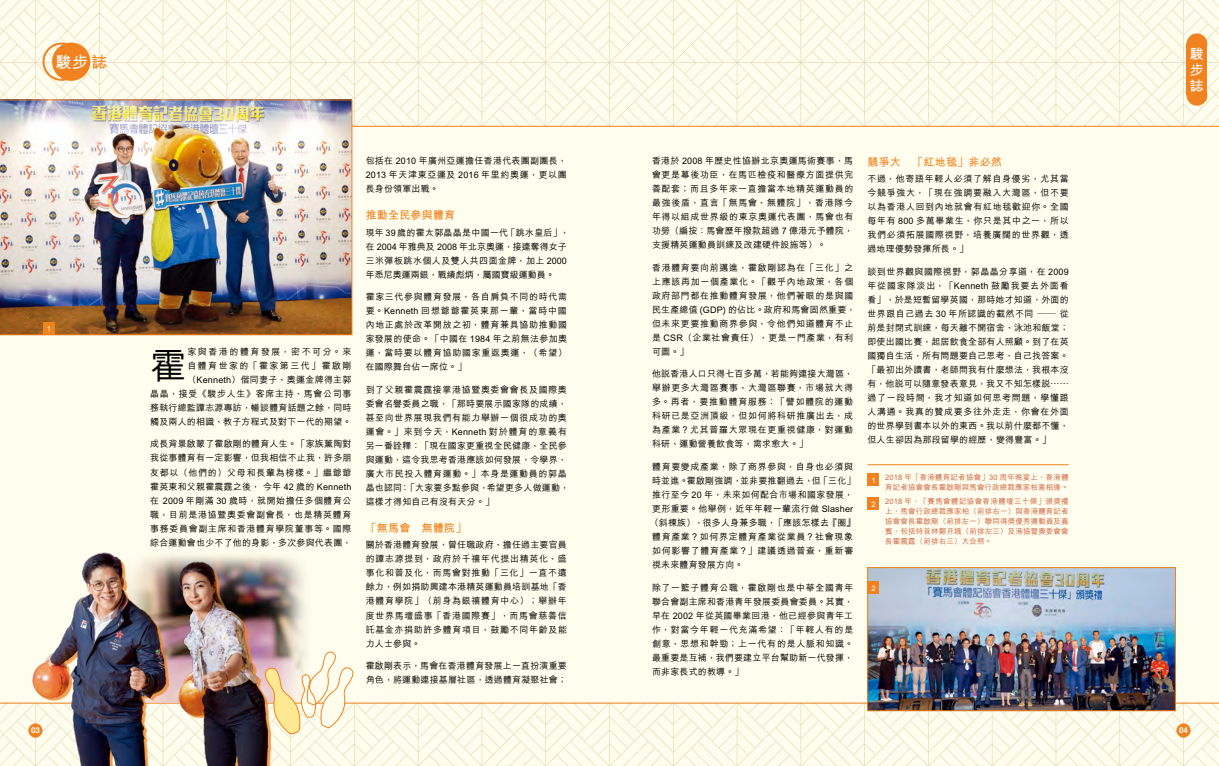
<style>
.page{position:relative;width:1219px;height:766px;background:#fff}
.page>*{position:absolute;margin:0;border:0;box-sizing:border-box;transform-origin:0 0}
.t1{font:500 36.5px "M Hei HK";color:#000}
.t2{font:700 16px "M Hei HK";color:#fff}
.t3{font:700 14px/16px "M Hei HK";color:#fff;text-align:justify}
.t4{font:700 11px "M Hei HK";letter-spacing:.02em;color:#f0831f}
.t5{font:500 9px/14px "M Hei HK";letter-spacing:.035em;color:#000;text-align:justify}
.t6{font:500 9px/14px "M Hei HK";letter-spacing:.07em;color:#000}
.t7{font:500 9px/14px "M Hei HK";color:#000}
.t8{font:700 8px "Helvetica";color:#fff}
.t9{font:500 7.5px/10px "M Hei HK";letter-spacing:.02em;color:#d06445}
.t10{font:500 7.5px "M Hei HK";color:#fff}
.s1{color:#f0831f}
</style>
<div class="page">
<div style="left:0;top:0;width:1219px;height:765px;background:#fffeee"></div>
<svg style="left:0;top:0;width:1219px;height:126px"></svg>
<hr style="left:0;top:126px;width:1219px;height:1px;background:#f0831f">
<img style="left:278px;top:557px;width:27px;height:93px">
<img style="left:869px;top:569px;width:305px;height:81px">
<div style="left:867px;top:567px;width:309px;height:143px;border:1px solid #f0831f"></div>
<img style="left:0;top:100px;width:352px;height:235px">
<div style="left:43px;top:322px;width:12px;height:13px;background:#f0831f"></div>
<img style="left:55px;top:552px;width:223px;height:98px">
<div style="left:867px;top:581px;width:12px;height:13px;background:#f0831f"></div>
<hr style="left:867px;top:464px;width:202px;height:1px;background:#f0831f">
<div style="left:867px;top:473px;width:12px;height:13px;background:#f0831f"></div>
<div style="left:867px;top:497px;width:12px;height:13px;background:#f0831f"></div>
<img style="left:0;top:650px;width:1219px;height:115px">
<div style="left:1176px;top:723px;width:15px;height:14px;background:#f0831f;border-radius:50%"></div>
<div style="left:28px;top:723px;width:15px;height:14px;background:#f0831f;border-radius:50%"></div>
<div style="left:1186px;top:33px;width:21px;height:21px;background:#f0831f;border-radius:50%"></div>
<div style="left:1186px;top:85px;width:21px;height:21px;background:#f0831f;border-radius:50%"></div>
<div style="left:1186px;top:44px;width:21px;height:51px;background:#f0831f"></div>
<div style="left:52px;top:43px;width:38px;height:38px;background:#f0831f;border-radius:50%"></div>
<div style="left:43px;top:43px;width:38px;height:38px;border:2px solid #f0831f;border-radius:50%"></div>
<h2 class="t2" style="left:55px;top:50px;width:54px">駿步<span class="s1">誌</span></h2>
<h3 class="t3" style="left:1190px;top:44px;width:15px">駿步誌</h3>
<p class="t5" style="left:150px;top:343px;width:203px;text-align:right">家與香港的體育發展，密不可分。來<br>自體育世家的「霍家第三代」霍啟剛（Kenneth）偕同妻子、奧運金牌得主郭<br>晶晶，接受《駿步人生》客席主持、馬會公司事務執行總監譚志源專訪，暢談體育話題之餘，同時觸及兩人的相識、教子方程式及對下一代的期望。</p>
<p class="t5" style="left:150px;top:436px;width:203px">成長背景啟蒙了霍啟剛的體育人生。「家族薰陶對我從事體育有一定影響，但我相信不止我，許多朋友都以（他們的）父母和長輩為榜樣。」繼爺爺霍英東和父親霍震霆之後， 今年 42 歲的 Kenneth在 2009 年剛滿 30 歲時，就開始擔任多個體育公職，目前是港協暨奧委會副會長，也是精英體育事務委員會副主席和香港體育學院董事等。國際綜合運動會也少不了他的身影，多次參與代表團，</p>
<h1 class="t1" style="left:150px;top:339px;width:38px">霍</h1>
<p class="t5" style="left:366px;top:153px;width:203px">包括在 2010 年廣州亞運擔任香港代表團副團長，2013 年天津東亞運及 2016 年里約奧運，更以團長身份領軍出戰。</p>
<p class="t4" style="left:366px;top:207px;width:91px">推動全民參與體育</p>
<p class="t7" style="left:366px;top:224px;width:205px">現年 39 歲的霍太郭晶晶是中國一代「跳水皇后」，在 2004 年雅典及 2008 年北京奧運，接連奪得女子三米彈板跳水個人及雙人共四面金牌，加上 2000年悉尼奧運兩銀，戰績彪炳，屬國寶級運動員。</p>
<p class="t5" style="left:366px;top:289px;width:203px">霍家三代參與體育發展，各自肩負不同的時代需要。Kenneth 回想爺爺霍英東那一輩，當時中國內地正處於改革開放之初，體育兼具協助推動國家發展的使命。「中國在 1984 年之前無法參加奧運，當時要以體育協助國家重返奧運，（希望）在國際舞台佔一席位。」</p>
<p class="t5" style="left:366px;top:381px;width:205px;text-align:left">到了父親霍震霆接掌港協暨奧委會會長及國際奧委會名譽委員之職，「那時要展示國家隊的成績，甚至向世界展現我們有能力舉辦一個很成功的奧運會。」來到今天，Kenneth 對於體育的意義有另一番詮釋：「現在國家更重視全民健康、全民參與運動，這令我思考香港應該如何發展，令學界、廣大市民投入體育運動。」本身是運動員的郭晶晶也認同：「大家要多點參與，希望更多人做運動，這樣才得知自己有沒有天分。」</p>
<p class="t4" style="left:366px;top:520px;width:102px">「無馬會　無體院」</p>
<p class="t5" style="left:366px;top:537px;width:203px">關於香港體育發展，曾任職政府、擔任過主要官員的譚志源提到，政府於千禧年代提出精英化、盛事化和普及化，而馬會對推動「三化」一直不遺餘力，例如捐助興建本港精英運動員培訓基地「香港體育學院」（前身為銀禧體育中心）；舉辦年度世界馬壇盛事「香港國際賽」，而馬會慈善信託基金亦捐助許多體育項目，鼓勵不同年齡及能力人士參與。</p>
<p class="t5" style="left:366px;top:657px;width:203px">霍啟剛表示，馬會在香港體育發展上一直扮演重要角色，將運動連接基層社區，透過體育凝聚社會；</p>
<p class="t5" style="left:652px;top:153px;width:203px">香港於 2008 年歷史性協辦北京奧運馬術賽事，馬會更是幕後功臣，在馬匹檢疫和醫療方面提供完善配套；而且多年來一直擔當本地精英運動員的最強後盾，直言「無馬會、無體院」，香港隊今年得以組成世界級的東京奧運代表團，馬會也有功勞（編按：馬會歷年撥款超過 7 億港元予體院，支援精英運動員訓練及改建硬件設施等）。</p>
<p class="t6" style="left:652px;top:259px;width:205px">香港體育要向前邁進，霍啟剛認為在「三化」之上應該再加一個產業化。「觀乎內地政策，各個政府部門都在推動體育發展，他們著眼的是與國民生產總值 (GDP) 的佔比。政府和馬會固然重要，但未來更要推動商界參與，令他們知道體育不止是 CSR（企業社會責任），更是一門產業，有利可圖。」</p>
<p class="t5" style="left:652px;top:366px;width:203px">他說香港人口只得七百多萬，若能夠連接大灣區，舉辦更多大灣區賽事、大灣區聯賽，市場就大得多。再者，要推動體育服務：「譬如體院的運動科研已是亞洲頂級，但如何將科研推廣出去，成為產業？尤其普羅大眾現在更重視健康，對運動科研、運動營養飲食等，需求愈大。」</p>
<p class="t5" style="left:650px;top:458px;width:207px;text-align:left">體育要變成產業，除了商界參與，自身也必須與時並進。霍啟剛強調，並非要推翻過去，但「三化」推行至今 20 年，未來如何配合市場和國家發展，更形重要。他舉例，近年年輕一輩流行做 Slasher（斜棟族），很多人身兼多職，「應該怎樣去『圈』體育產業？如何界定體育產業從業員？社會現象如何影響了體育產業？」建議透過普查，重新審視未來體育發展方向。</p>
<p class="t5" style="left:652px;top:579px;width:203px">除了一籃子體育公職，霍啟剛也是中華全國青年聯合會副主席和香港青年發展委員會委員。其實，早在 2002 年從英國畢業回港，他已經參與青年工作，對當今年輕一代充滿希望：「年輕人有的是創意、思想和幹勁；上一代有的是人脈和知識。最重要是互補，我們要建立平台幫助新一代發揮，而非家長式的教導。」</p>
<p class="t4" style="left:867px;top:154px;width:136px">競爭大　「紅地毯」非必然</p>
<p class="t5" style="left:867px;top:171px;width:203px">不過，他寄語年輕人必須了解自身優劣，尤其當今競爭強大，「現在強調要融入大灣區，但不要以為香港人回到內地就會有紅地毯歡迎你。全國每年有 800 多萬畢業生，你只是其中之一，所以我們必須拓展國際視野，培養廣闊的世界觀，透過地理優勢發揮所長。」</p>
<p class="t5" style="left:867px;top:264px;width:203px">談到世界觀與國際視野，郭晶晶分享道，在 2009年從國家隊淡出，「Kenneth 鼓勵我要去外面看看」，於是短暫留學英國，那時她才知道，外面的世界跟自己過去 30 年所認識的截然不同 —— 從前是封閉式訓練，每天離不開宿舍、泳池和飯堂；即使出國比賽，起居飲食全部有人照顧。到了在英國獨自生活，所有問題要自己思考、自己找答案。「最初出外讀書，老師問我有什麼想法，我根本沒有，他說可以隨意發表意見，我又不知怎樣說……過了一段時間，我才知道如何思考問題，學懂跟人溝通。我真的贊成要多往外走走，你會在外面的世界學到書本以外的東西。我以前什麼都不懂，但人生卻因為那段留學的經歷，變得豐富。」</p>
<p class="t10" style="left:871px;top:474px;width:6px">1</p>
<p class="t10" style="left:871px;top:498px;width:6px">2</p>
<p class="t9" style="left:885px;top:471px;width:185px">2018 年「香港體育記者協會」30 周年晚宴上，香港體育記者協會會長霍啟剛與馬會行政總裁應家柏喜相逢。</p>
<p class="t9" style="left:885px;top:495px;width:185px;text-align:justify">2018 年，「賽馬會體記協會香港體壇三十傑」頒獎禮上，馬會行政總裁應家柏（前排右一）與香港體育記者協會會長霍啟剛（前排左一）聯同得獎優秀運動員及嘉賓，包括特首林鄭月娥（前排左三）及港協暨奧委會會長霍震霆（前排右三）大合照。</p>
<p class="t10" style="left:871px;top:582px;width:6px">2</p>
<p class="t8" style="left:31px;top:723px;width:10px">03</p>
<p class="t8" style="left:1179px;top:723px;width:10px">04</p>
</div>
